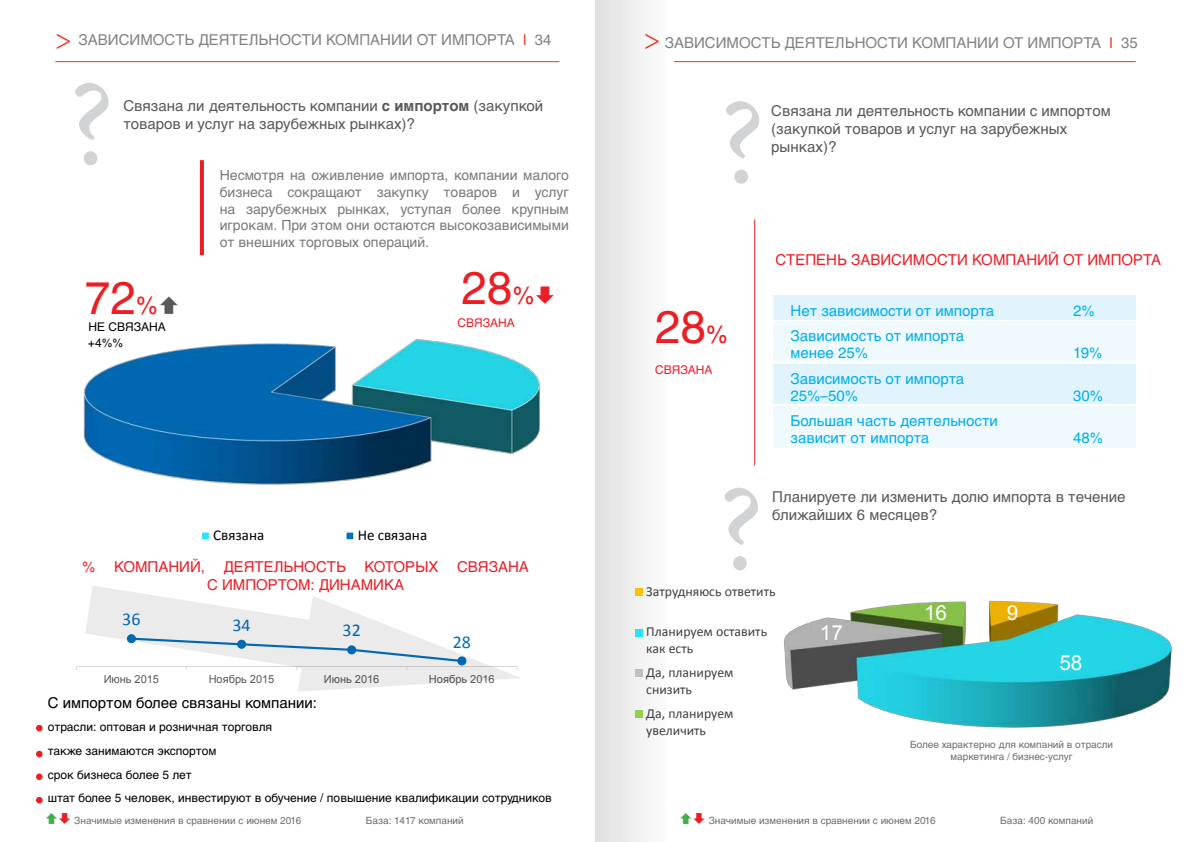
<style>
.page{position:relative;width:1191px;height:842px;background:#fff}
.page>*{position:absolute;margin:0;border:0;box-sizing:border-box;transform-origin:0 0}
.t1{font:122px "Minion Pro";color:#d1d3d4}
.t2{font:46px "Helvetica C";color:#ed1d24}
.t3{font:20.8px "Arial";color:#fff}
.t4{font:18px "Calibri";color:#0070c0}
.t5{font:15px/18px "Helvetica C";color:#58595b}
.t6{font:15px/17px "Helvetica C";color:#00aeef}
.t7{font:15px/18px "Helvetica C";color:#ed1d24;text-align:center}
.t8{font:15px "Helvetica C";color:#808285}
.t9{font:15px "Helvetica C";color:#000}
.t10{font:15px "Calibri";color:#000}
.t11{font:14px/16.8px "Helvetica C";color:#797a7d;text-align:justify}
.t12{font:13.8px/16.9px "Calibri";color:#404040}
.t13{font:12px/23.7px "Helvetica C";color:#000}
.t14{font:12px "Helvetica C";color:#ed1d24}
.t15{font:11px "Arial";color:#595959}
.t16{font:10px/12px "Helvetica C";color:#6d6e71;text-align:center}
.s1{font-family:"Minion Pro";font-size:30px;color:#ee3524}
.s2{color:#ee3524}
.s3{font-weight:700}
.s4{font-size:25px}
</style>
<div class="page">
<hr style="left:55px;top:61px;width:504px;height:1px;background:#ee3524">
<hr style="left:631px;top:61px;width:504px;height:1px;background:#ee3524">
<div style="left:595px;top:0;width:78px;height:842px;background:linear-gradient(to right,#dfdfdf,#feffff)"></div>
<img style="left:83px;top:253px;width:457px;height:232px">
<div style="left:201px;top:532px;width:9px;height:8px;background:#28e4f8"></div>
<div style="left:200px;top:531px;width:10px;height:10px;border:2px solid #fff"></div>
<div style="left:346px;top:532px;width:8px;height:8px;background:#0070c0"></div>
<div style="left:345px;top:531px;width:10px;height:10px;border:2px solid #fff"></div>
<div style="left:36px;top:725px;width:7px;height:6px;background:#ed1d24;border-radius:50%"></div>
<div style="left:36px;top:751px;width:7px;height:6px;background:#ed1d24;border-radius:50%"></div>
<div style="left:36px;top:773px;width:7px;height:7px;background:#ed1d24;border-radius:50%"></div>
<div style="left:36px;top:797px;width:7px;height:6px;background:#ed1d24;border-radius:50%"></div>
<div style="left:774px;top:295px;width:362px;height:25px;background:#e1f4fd"></div>
<div style="left:774px;top:364px;width:362px;height:40px;background:#e1f4fd"></div>
<div style="left:774px;top:321px;width:362px;height:40px;background:#eff9fe"></div>
<div style="left:774px;top:406px;width:362px;height:42px;background:#eff9fe"></div>
<hr style="left:754px;top:220px;width:1px;height:245px;background:#ed1d24">
<svg style="left:200px;top:160px;width:4px;height:95px"></svg>
<hr style="left:76px;top:666px;width:441px;height:1px;background:#d9d9d9">
<svg style="left:85px;top:586px;width:435px;height:106px"></svg>
<img style="left:783px;top:600px;width:389px;height:128px">
<div style="left:635px;top:588px;width:8px;height:8px;background:#ffc000"></div>
<div style="left:635px;top:629px;width:8px;height:7px;background:#28e4f8"></div>
<div style="left:635px;top:669px;width:8px;height:8px;background:#bfbfbf"></div>
<div style="left:635px;top:710px;width:8px;height:8px;background:#92d050"></div>
<svg style="left:160px;top:296px;width:17px;height:18px"></svg>
<svg style="left:536px;top:286px;width:4px;height:18px"></svg>
<p class="t8" style="left:55px;top:31px;width:498px"><span class="s1">&gt;</span> ЗАВИСИМОСТЬ ДЕЯТЕЛЬНОСТИ КОМПАНИИ ОТ ИМПОРТА <span class="s2">l</span> 34</p>
<p class="t8" style="left:643px;top:34px;width:495px"><span class="s1">&gt;</span> ЗАВИСИМОСТЬ ДЕЯТЕЛЬНОСТИ КОМПАНИИ ОТ ИМПОРТА <span class="s2">l</span> 35</p>
<h1 class="t1" style="left:68px;top:43px;width:48px">?</h1>
<p class="t5" style="left:123px;top:97px;width:421px">Связана ли деятельность компании <span class="s3">с импортом</span> (закупкой товаров и услуг на зарубежных рынках)?</p>
<p class="t11" style="left:220px;top:167px;width:350px">Несмотря на оживление импорта, компании малого бизнеса сокращают закупку товаров и услуг на зарубежных рынках, уступая более крупным игрокам. При этом они остаются высокозависимыми от внешних торговых операций.</p>
<h2 class="t2" style="left:85px;top:272px;width:75px">72<span class="s4">%</span></h2>
<h2 class="t2" style="left:461px;top:262px;width:75px">28<span class="s4">%</span></h2>
<p class="t13" style="left:88px;top:315px;width:79px">НЕ СВЯЗАНА</p>
<p class="t14" style="left:457px;top:316px;width:59px">СВЯЗАНА</p>
<p class="t13" style="left:88px;top:331px;width:37px">+4%%</p>
<p class="t10" style="left:213px;top:526px;width:52px">Связана</p>
<p class="t10" style="left:358px;top:526px;width:71px">Не связана</p>
<p class="t7" style="left:82px;top:558px;width:448px">% КОМПАНИЙ, ДЕЯТЕЛЬНОСТЬ КОТОРЫХ СВЯЗАНА<br>С ИМПОРТОМ: ДИНАМИКА</p>
<p class="t4" style="left:122px;top:608px;width:20px">36</p>
<p class="t4" style="left:232px;top:613px;width:20px">34</p>
<p class="t4" style="left:342px;top:619px;width:20px">32</p>
<p class="t4" style="left:453px;top:630px;width:20px">28</p>
<p class="t15" style="left:104px;top:672px;width:57px">Июнь 2015</p>
<p class="t15" style="left:209px;top:672px;width:67px">Ноябрь 2015</p>
<p class="t15" style="left:324px;top:672px;width:57px">Июнь 2016</p>
<p class="t15" style="left:429px;top:672px;width:67px">Ноябрь 2016</p>
<p class="t9" style="left:48px;top:694px;width:271px">С импортом более связаны компании:</p>
<p class="t13" style="left:48px;top:715px;width:505px">отрасли: оптовая и розничная торговля<br>также занимаются экспортом<br>срок бизнеса более 5 лет<br>штат более 5 человек, инвестируют в обучение / повышение квалификации сотрудников</p>
<h1 class="t1" style="left:719px;top:62px;width:48px">?</h1>
<p class="t5" style="left:771px;top:102px;width:341px">Связана ли деятельность компании с импортом (закупкой товаров и услуг на зарубежных рынках)?</p>
<h2 class="t2" style="left:655px;top:301px;width:75px">28<span class="s4">%</span></h2>
<p class="t14" style="left:655px;top:363px;width:59px">СВЯЗАНА</p>
<p class="t7" style="left:775px;top:251px;width:387px">СТЕПЕНЬ ЗАВИСИМОСТИ КОМПАНИЙ ОТ ИМПОРТА</p>
<p class="t6" style="left:790px;top:302px;width:205px">Нет зависимости от импорта</p>
<p class="t6" style="left:1073px;top:302px;width:23px">2%</p>
<p class="t6" style="left:790px;top:328px;width:175px">Зависимость от импорта менее 25%</p>
<p class="t6" style="left:1073px;top:345px;width:31px">19%</p>
<p class="t6" style="left:790px;top:370px;width:175px">Зависимость от импорта<br>25%–50%</p>
<p class="t6" style="left:790px;top:413px;width:209px">Большая часть деятельности зависит от импорта</p>
<p class="t6" style="left:1073px;top:387px;width:32px">30%</p>
<p class="t6" style="left:1073px;top:430px;width:32px">48%</p>
<h1 class="t1" style="left:717px;top:448px;width:48px">?</h1>
<p class="t5" style="left:772px;top:488px;width:355px">Планируете ли изменить долю импорта в течение ближайших 6 месяцев?</p>
<p class="t12" style="left:646px;top:583px;width:131px">Затрудняюсь ответить</p>
<p class="t12" style="left:646px;top:623px;width:122px">Планируем оставить как есть</p>
<p class="t12" style="left:646px;top:664px;width:89px">Да, планируем снизить</p>
<p class="t12" style="left:646px;top:705px;width:89px">Да, планируем увеличить</p>
<h3 class="t3" style="left:820px;top:619px;width:25px">17</h3>
<h3 class="t3" style="left:924px;top:599px;width:25px">16</h3>
<h3 class="t3" style="left:1006px;top:599px;width:13px">9</h3>
<h3 class="t3" style="left:1059px;top:649px;width:25px">58</h3>
<p class="t16" style="left:910px;top:738px;width:204px">Более характерно для компаний в отрасли маркетинга / бизнес-услуг</p>
<p class="t16" style="left:74px;top:814px;width:228px">Значимые изменения в сравнении с июнем 2016</p>
<p class="t16" style="left:366px;top:814px;width:99px">База: 1417 компаний</p>
<p class="t16" style="left:708px;top:814px;width:228px">Значимые изменения в сравнении с июнем 2016</p>
<p class="t16" style="left:1000px;top:814px;width:94px">База: 400 компаний</p>
</div>
